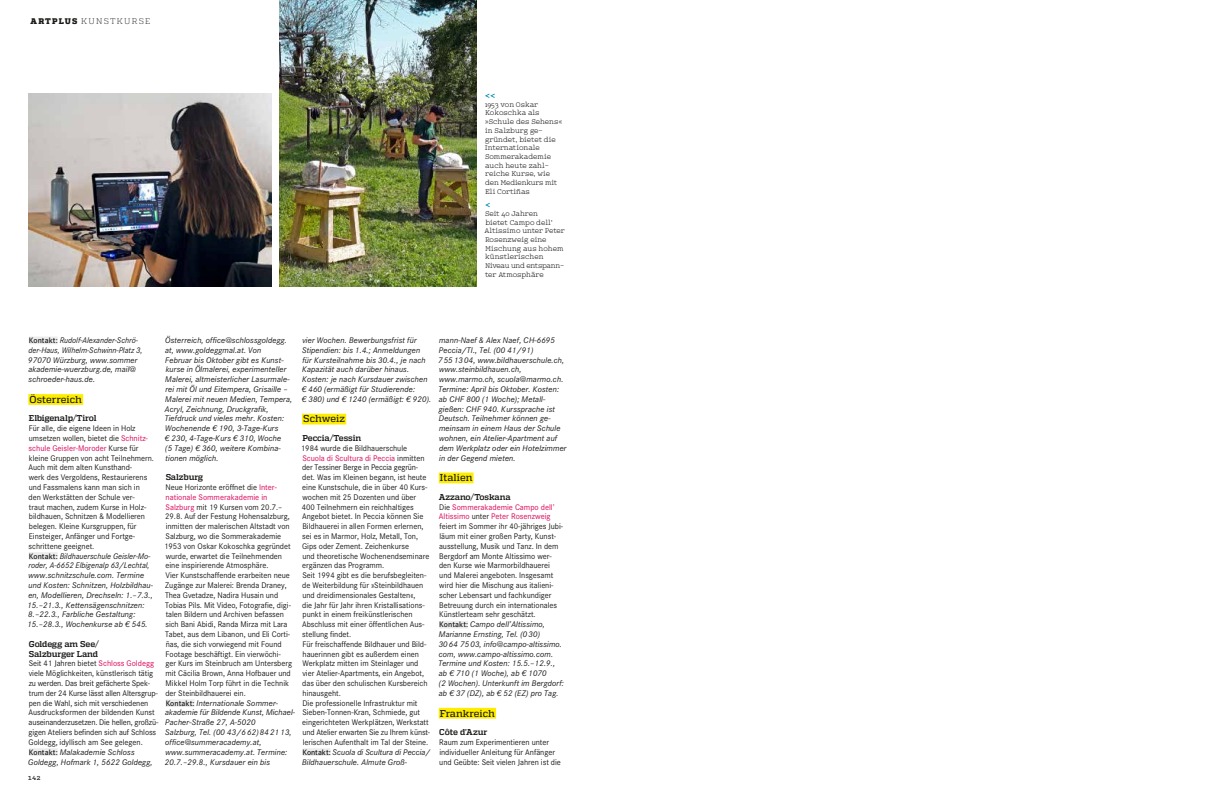
<style>
.page{position:relative;width:1208px;height:794px;background:#fff}
.page>*{position:absolute;margin:0;border:0;box-sizing:border-box;transform-origin:0 0}
.t1{font:500 10px "Quadon";letter-spacing:.005em;color:#1a1a18}
.t2{font:8.5px/9.8px "Corporate S";letter-spacing:-.005em;color:#1a1a18}
.t3{font:italic 8.5px/9.8px "Corporate S";letter-spacing:-.005em;color:#1a1a18;scale:1.04 1}
.t4{font:italic 8.5px/9.8px "Corporate S";letter-spacing:-.005em;color:#1a1a18}
.t5{font:700 8.5px/9.8px "Quadon";letter-spacing:-.015em;color:#1a1a18}
.t6{font:300 8.2px/8.7px "Colon";color:#1a1a18}
.t7{font:300 8.2px "Quadon";letter-spacing:.15em;color:#1a1a18}
.t8{font:7px "Colon";color:#1a1a18}
.s1{font-weight:800}
.s2{font-weight:500;color:#de1d68}
.s3{font-weight:600;font-size:8.2px}
.s4{font-style:italic}
.s5{font-weight:600;font-style:normal;font-size:8.2px}
</style>
<div class="page">
<img style="left:279px;top:0;width:197px;height:286px">
<img style="left:28px;top:94px;width:243px;height:192px">
<div style="left:29px;top:336px;width:29px;height:8px;background:#ececed"></div>
<div style="left:28px;top:394px;width:55px;height:11px;background:#ffed00"></div>
<div style="left:29px;top:552px;width:29px;height:8px;background:#ececed"></div>
<div style="left:29px;top:748px;width:29px;height:8px;background:#ececed"></div>
<div style="left:166px;top:699px;width:28px;height:8px;background:#ececed"></div>
<div style="left:302px;top:414px;width:44px;height:10px;background:#ffed00"></div>
<div style="left:302px;top:748px;width:29px;height:8px;background:#ececed"></div>
<div style="left:439px;top:472px;width:34px;height:11px;background:#ffed00"></div>
<div style="left:439px;top:621px;width:29px;height:7px;background:#ececed"></div>
<div style="left:439px;top:708px;width:57px;height:10px;background:#ffed00"></div>
<svg style="left:485px;top:94px;width:9px;height:4px"></svg>
<svg style="left:485px;top:203px;width:4px;height:4px"></svg>
<p class="t7" style="left:31px;top:16px;width:121px"><span class="s1">ARTPLUS</span> KUNSTKURSE</p>
<p class="t6" style="left:485px;top:100px;width:79px">1953 von Oskar<br>Kokoschka als »Schule des Sehens« in Salzburg ge&shy;gründet, bietet die<br>Internationale<br>Sommerakademie auch heute zahl&shy;reiche Kurse, wie den Medienkurs mit<br>Eli Cortiñas</p>
<p class="t6" style="left:484px;top:209px;width:82px">Seit 40 Jahren<br>bietet Campo dell’<br>Altissimo unter Peter<br>Rosenzweig eine<br>Mischung aus hohem künstlerischen<br>Niveau und entspann&shy;ter Atmosphäre</p>
<p class="t3" style="left:165px;top:335px;width:125px">Österreich, office@schlossgoldegg. at, www.goldeggmal.at. Von<br>Februar bis Oktober gibt es Kunst&shy;kurse in Ölmalerei, experimenteller Malerei, altmeisterlicher Lasurmale&shy;rei mit Öl und Eitempera, Grisaille – Malerei mit neuen Medien, Tempera, Acryl, Zeichnung, Druckgrafik, Tiefdruck und vieles mehr. Kosten:<br>Wochenende € 190, 3-Tage-Kurs<br>€ 230, 4-Tage-Kurs € 310, Woche<br>(5 Tage) € 360, weitere Kombina&shy;tionen möglich.</p>
<p class="t5" style="left:166px;top:472px;width:39px">Salzburg</p>
<p class="t2" style="left:164px;top:482px;width:133px">Neue Horizonte eröffnet die <span class="s2">Inter&shy;nationale Sommerakademie in Salzburg</span> mit 19 Kursen vom 20.7.– 29.8. Auf der Festung Hohensalzburg, inmitten der malerischen Altstadt von Salzburg, wo die Sommerakademie 1953 von Oskar Kokoschka gegründet wurde, erwartet die Teilnehmenden eine inspirierende Atmosphäre.<br>Vier Kunstschaffende erarbeiten neue Zugänge zur Malerei: Brenda Draney, Thea Gvetadze, Nadira Husain und Tobias Pils. Mit Video, Fotografie, digi&shy;talen Bildern und Archiven befassen sich Bani Abidi, Randa Mirza mit Lara Tabet, aus dem Libanon, und Eli Corti&shy;ñas, die sich vorwiegend mit Found Footage beschäftigt. Ein vierwöchi-<br>ger Kurs im Steinbruch am Untersberg mit Cäcilia Brown, Anna Hofbauer und Mikkel Holm Torp führt in die Technik der Steinbildhauerei ein.<br><span class="s3">Kontakt:</span> <span class="s4">Internationale Sommer&shy;akademie für Bildende Kunst, Michael-Pacher-Straße 27, A-5020<br>Salzburg, Tel. (00 43/662) 842113, office@summeracademy.at, www.summeracademy.at. Termine:<br>20.7.–29.8., Kursdauer ein bis</span></p>
<p class="t4" style="left:28px;top:335px;width:116px"><span class="s5">Kontakt:</span> Rudolf-Alexander-Schrö&shy;der-Haus, Wilhelm-Schwinn-Platz 3,<br>97070 Würzburg, www.sommer akademie-wuerzburg.de, mail@ schroeder-haus.de.</p>
<p class="t1" style="left:29px;top:393px;width:54px">Österreich</p>
<p class="t5" style="left:29px;top:413px;width:69px">Elbigenalp/Tirol</p>
<p class="t2" style="left:27px;top:423px;width:128px">Für alle, die eigene Ideen in Holz umsetzen wollen, bietet die <span class="s2">Schnitz&shy;schule Geisler-Moroder</span> Kurse für kleine Gruppen von acht Teilnehmern.<br>Auch mit dem alten Kunsthand-<br>werk des Vergoldens, Restaurierens und Fassmalens kann man sich in<br>den Werkstätten der Schule ver-<br>traut machen, zudem Kurse in Holz&shy;bildhauen, Schnitzen &amp; Modellieren belegen. Kleine Kursgruppen, für Einsteiger, Anfänger und Fortge&shy;schrittene geeignet.<br><span class="s3">Kontakt:</span> <span class="s4">Bildhauerschule Geisler-Mo&shy;roder, A-6652 Elbigenalp 63/Lechtal, www.schnitzschule.com. Termine und Kosten: Schnitzen, Holzbildhau&shy;en, Modellieren, Drechseln: 1.–7.3., 15.–21.3., Kettensägenschnitzen:<br>8.–22.3., Farbliche Gestaltung:<br>15.–28.3., Wochenkurse ab € 545.</span></p>
<p class="t5" style="left:29px;top:639px;width:72px">Goldegg am See/<br>Salzburger Land</p>
<p class="t2" style="left:28px;top:659px;width:131px">Seit 41 Jahren bietet <span class="s2">Schloss Goldegg </span>viele Möglichkeiten, künstlerisch tätig zu werden. Das breit gefächerte Spek&shy;trum der 24 Kurse lässt allen Altersgrup&shy;pen die Wahl, sich mit verschiedenen Ausdrucksformen der bildenden Kunst auseinanderzusetzen. Die hellen, großzü&shy;gigen Ateliers befinden sich auf Schloss Goldegg, idyllisch am See gelegen.<br><span class="s3">Kontakt:</span> <span class="s4">Malakademie Schloss Goldegg, Hofmark 1, 5622 Goldegg,</span></p>
<p class="t3" style="left:302px;top:335px;width:127px">vier Wochen. Bewerbungsfrist für Stipendien: bis 1.4.; Anmeldungen für Kursteilnahme bis 30.4., je nach Kapazität auch darüber hinaus.<br>Kosten: je nach Kursdauer zwischen € 460 (ermäßigt für Studierende:<br>€ 380) und € 1240 (ermäßigt: € 920).</p>
<p class="t1" style="left:303px;top:413px;width:43px">Schweiz</p>
<p class="t5" style="left:302px;top:433px;width:60px">Peccia/Tessin</p>
<p class="t2" style="left:301px;top:443px;width:131px">1984 wurde die Bildhauerschule <span class="s2">Scuola di Scultura di Peccia</span> inmitten der Tessiner Berge in Peccia gegrün&shy;det. Was im Kleinen begann, ist heute eine Kunstschule, die in über 40 Kurs&shy;wochen mit 25 Dozenten und über<br>400 Teilnehmern ein reichhaltiges Angebot bietet. In Peccia können Sie Bildhauerei in allen Formen erlernen, sei es in Marmor, Holz, Metall, Ton, Gips oder Zement. Zeichenkurse<br>und theoretische Wochenendseminare ergänzen das Programm.<br>Seit 1994 gibt es die berufsbegleiten&shy;de Weiterbildung für »Steinbildhauen und dreidimensionales Gestalten«,<br>die Jahr für Jahr ihren Kristallisations&shy;punkt in einem freikünstlerischen Abschluss mit einer öffentlichen Aus&shy;stellung findet.<br>Für freischaffende Bildhauer und Bild&shy;hauerinnen gibt es außerdem einen Werkplatz mitten im Steinlager und vier Atelier-Apartments, ein Angebot, das über den schulischen Kursbereich hinausgeht.<br>Die professionelle Infrastruktur mit Sieben-Tonnen-Kran, Schmiede, gut eingerichteten Werkplätzen, Werkstatt und Atelier erwarten Sie zu Ihrem künst&shy;lerischen Aufenthalt im Tal der Steine.<br><span class="s3">Kontakt:</span> <span class="s4">Scuola di Scultura di Peccia/ Bildhauerschule. Almute Groß-</span></p>
<p class="t3" style="left:438px;top:335px;width:125px">mann-Naef &amp; Alex Naef, CH-6695<br>Peccia/TI., Tel. (00 41/91)<br>7 55 1304, www.bildhauerschule.ch, www.steinbildhauen.ch, www.marmo.ch, scuola@marmo.ch.<br>Termine: April bis Oktober. Kosten: ab CHF 800 (1 Woche); Metall&shy;gießen: CHF 940. Kurssprache ist<br>Deutsch. Teilnehmer können ge&shy;meinsam in einem Haus der Schule wohnen, ein Atelier-Apartment auf dem Werkplatz oder ein Hotelzimmer in der Gegend mieten.</p>
<p class="t1" style="left:440px;top:472px;width:34px">Italien</p>
<p class="t5" style="left:439px;top:492px;width:73px">Azzano/Toskana</p>
<p class="t2" style="left:438px;top:502px;width:128px">Die <span class="s2">Sommerakademie Campo dell’ Altissimo</span> unter <span class="s2">Peter Rosenzweig </span>feiert im Sommer ihr 40-jähriges Jubi&shy;läum mit einer großen Party, Kunst&shy;ausstellung, Musik und Tanz. In dem Bergdorf am Monte Altissimo wer&shy;den Kurse wie Marmorbildhauerei<br>und Malerei angeboten. Insgesamt wird hier die Mischung aus italieni&shy;scher Lebensart und fachkundiger Betreuung durch ein internationales Künstlerteam sehr geschätzt.<br><span class="s3">Kontakt:</span> <span class="s4">Campo dell’Altissimo, Marianne Ernsting, Tel. (030)<br>3064 75 03, info@campo-altissimo. com, www.campo-altissimo.com.<br>Termine und Kosten: 15.5.–12.9., ab € 710 (1 Woche), ab € 1070<br>(2 Wochen). Unterkunft im Bergdorf: ab € 37 (DZ), ab € 52 (EZ) pro Tag.</span></p>
<p class="t1" style="left:440px;top:707px;width:57px">Frankreich</p>
<p class="t5" style="left:439px;top:727px;width:50px">Côte d’Azur</p>
<p class="t2" style="left:439px;top:737px;width:123px">Raum zum Experimentieren unter individueller Anleitung für Anfänger und Geübte: Seit vielen Jahren ist die</p>
<p class="t8" style="left:28px;top:774px;width:14px">142</p>
</div>
